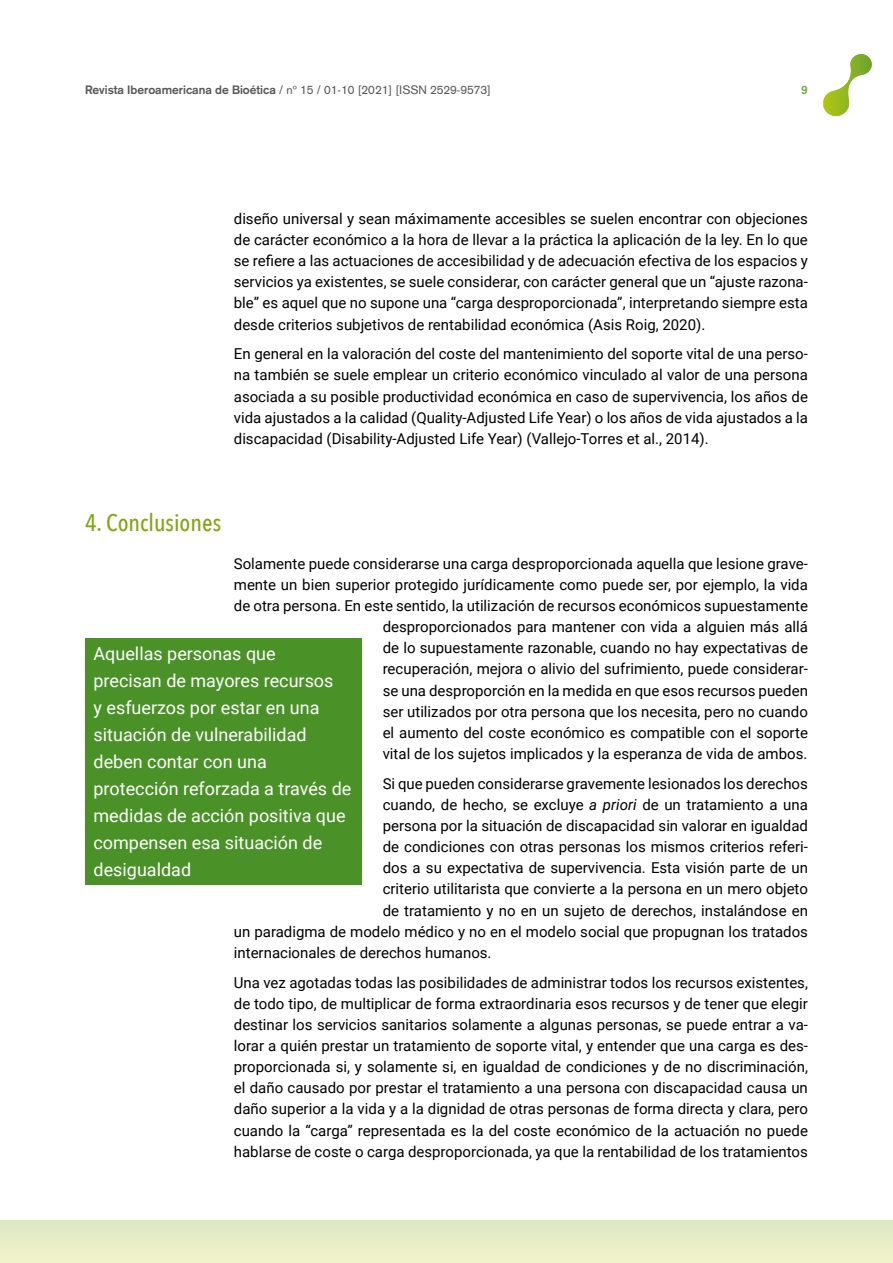
<style>
.page{position:relative;width:893px;height:1263px;background:#fff}
.page>*{position:absolute;margin:0;border:0;box-sizing:border-box;transform-origin:0 0}
.Heading_1{font:500 24px "Avenir Next Condensed";color:#86a315}
.Texto_entresacado{font:18px/27px "Roboto";color:#fff}
.LO-normal{font:15px/21.1px "Roboto";color:#000;text-align:justify}
.t1{font:12px "Akzidenz Grotesk";color:#575756}
.t2{font:700 12px "Akzidenz Grotesk";color:#74a54c}
.s1{font-weight:700}
.s2{font-style:italic}
</style>
<div class="page">
<div style="left:0;top:1220px;width:893px;height:43px;background:#e7edc8"></div>
<svg style="left:823px;top:54px;width:49px;height:62px"></svg>
<div style="left:85px;top:638px;width:276px;height:246px;background:#4a9228"></div>
<p class="t1" style="left:85px;top:83px;width:407px"><span class="s1">Revista Iberoamericana de Bioética</span> / nº 15 / 01-10 [2021] [ISSN 2529-9573]</p>
<p class="t2" style="left:801px;top:83px;width:8px">9</p>
<p class="LO-normal" style="left:234px;top:207px;width:576px">diseño universal y sean máximamente accesibles se suelen encontrar con objeciones de carácter económico a la hora de llevar a la práctica la aplicación de la ley. En lo que se refiere a las actuaciones de accesibilidad y de adecuación efectiva de los espacios y servicios ya existentes, se suele considerar, con carácter general que un “ajuste razona&shy;ble” es aquel que no supone una “carga desproporcionada”, interpretando siempre esta desde criterios subjetivos de rentabilidad económica (Asis Roig, 2020).</p>
<p class="LO-normal" style="left:234px;top:343px;width:576px">En general en la valoración del coste del mantenimiento del soporte vital de una perso&shy;na también se suele emplear un criterio económico vinculado al valor de una persona asociada a su posible productividad económica en caso de supervivencia, los años de vida ajustados a la calidad (Quality-Adjusted Life Year) o los años de vida ajustados a la discapacidad (Disability-Adjusted Life Year) (Vallejo-Torres et al., 2014).</p>
<p class="Heading_1" style="left:85px;top:508px;width:138px">4. Conclusiones</p>
<p class="LO-normal" style="left:234px;top:552px;width:576px;text-align:right">Solamente puede considerarse una carga desproporcionada aquella que lesione grave&shy;mente un bien superior protegido jurídicamente como puede ser, por ejemplo, la vida de otra persona. En este sentido, la utilización de recursos económicos supuestamente desproporcionados para mantener con vida a alguien más allá<br>de lo supuestamente razonable, cuando no hay expectativas de<br>recuperación, mejora o alivio del sufrimiento, puede considerar-<br>se una desproporción en la medida en que esos recursos pueden<br>ser utilizados por otra persona que los necesita, pero no cuando<br>el aumento del coste económico es compatible con el soporte<br>vital de los sujetos implicados y la esperanza de vida de ambos.</p>
<p class="LO-normal" style="left:383px;top:772px;width:427px">Si que pueden considerarse gravemente lesionados los derechos</p>
<p class="LO-normal" style="left:383px;top:793px;width:427px">cuando, de hecho, se excluye <span class="s2">a priori</span> de un tratamiento a una</p>
<p class="LO-normal" style="left:383px;top:814px;width:427px">persona por la situación de discapacidad sin valorar en igualdad</p>
<p class="LO-normal" style="left:383px;top:836px;width:427px">de condiciones con otras personas los mismos criterios referi-</p>
<p class="LO-normal" style="left:383px;top:857px;width:427px">dos a su expectativa de supervivencia. Esta visión parte de un</p>
<p class="LO-normal" style="left:383px;top:878px;width:427px">criterio utilitarista que convierte a la persona en un mero objeto</p>
<p class="LO-normal" style="left:383px;top:899px;width:427px">de tratamiento y no en un sujeto de derechos, instalándose en</p>
<p class="LO-normal" style="left:234px;top:920px;width:576px">un paradigma de modelo médico y no en el modelo social que propugnan los tratados</p>
<p class="LO-normal" style="left:234px;top:941px;width:259px">internacionales de derechos humanos.</p>
<p class="LO-normal" style="left:234px;top:971px;width:576px">Una vez agotadas todas las posibilidades de administrar todos los recursos existentes, de todo tipo, de multiplicar de forma extraordinaria esos recursos y de tener que elegir destinar los servicios sanitarios solamente a algunas personas, se puede entrar a va&shy;lorar a quién prestar un tratamiento de soporte vital, y entender que una carga es des&shy;proporcionada si, y solamente si, en igualdad de condiciones y de no discriminación, el daño causado por prestar el tratamiento a una persona con discapacidad causa un daño superior a la vida y a la dignidad de otras personas de forma directa y clara, pero cuando la “carga” representada es la del coste económico de la actuación no puede hablarse de coste o carga desproporcionada, ya que la rentabilidad de los tratamientos</p>
<p class="Texto_entresacado" style="left:94px;top:639px;width:259px">Aquellas personas que<br>precisan de mayores recursos<br>y esfuerzos por estar en una situación de vulnerabilidad deben contar con una protección reforzada a través de medidas de acción positiva que compensen esa situación de desigualdad</p>
</div>
